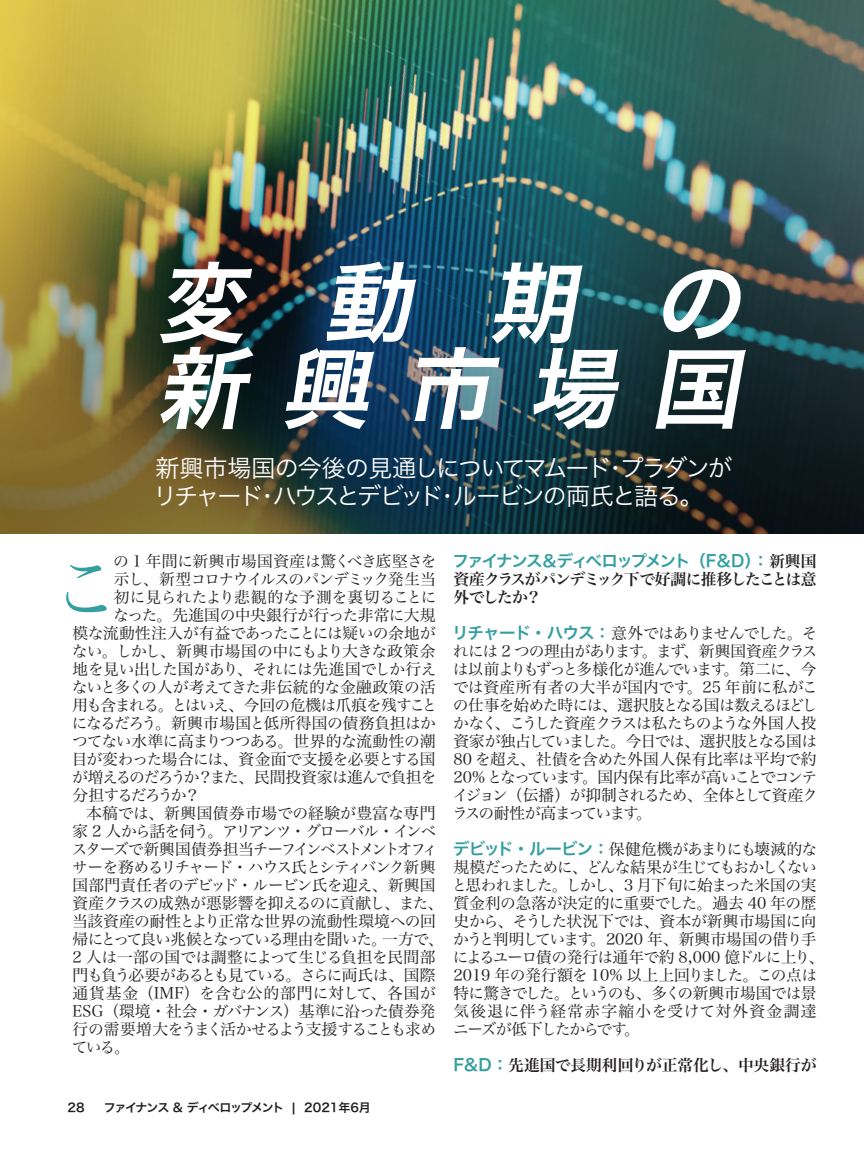
<style>
.page{position:relative;width:864px;height:1161px;background:#fff}
.page>*{position:absolute;margin:0;border:0;box-sizing:border-box;transform-origin:0 0}
.t1{font:italic 88.5px/85.5px "Hira Kaku Pro N W6";color:#fff}
.t2{font:69.75px "Hira Min Pro N W3";color:#349ea1}
.t3{font:24px/27.5px "Hira Kaku Pro N W3";letter-spacing:-.08em;color:#fff}
.t4{font:16.5px "Hira Kaku Pro W6";letter-spacing:-.115em;color:#349ea1}
.t5{font:15.75px/18px "Hira Min Pro N W3";letter-spacing:-.04em;color:#231f20;text-align:justify}
.t6{font:15.75px "Hira Min Pro N W3";letter-spacing:-.08em;color:#231f20}
.t7{font:15.75px "Hira Min Pro N W3";letter-spacing:-.015em;color:#231f20}
.t8{font:15.75px "Hira Min Pro N W3";letter-spacing:-.095em;color:#231f20}
.t9{font:15.75px "Hira Min Pro N W3";letter-spacing:-.02em;color:#231f20}
.t10{font:15.75px/18px "Hira Min Pro N W6";letter-spacing:-.08em;color:#231f20}
.t11{font:15.75px "Hira Min Pro N W3";letter-spacing:-.11em;color:#231f20}
.t12{font:15.75px "Hira Min Pro N W3";letter-spacing:-.085em;color:#231f20}
.t13{font:15.75px "Hira Min Pro N W3";letter-spacing:-.075em;color:#231f20}
.t14{font:15.75px "Hira Min Pro N W3";letter-spacing:.02em;color:#231f20}
.t15{font:15.75px "Hira Min Pro N W6";color:#231f20}
.t16{font:15.75px "Hira Min Pro N W3";letter-spacing:.03em;color:#231f20}
.t17{font:15.75px "Hira Min Pro N W3";letter-spacing:-.005em;color:#231f20}
.t18{font:15.75px "Hira Min Pro N W3";letter-spacing:-.125em;color:#231f20}
.t19{font:12px "Hira Kaku Pro N W6";letter-spacing:-.1em;color:#231f20}
.s1{font-family:"Hira Min Pro N W6";font-size:15.75px;color:#231f20}
.s2{font-family:"Hira Kaku Pro N W6";font-size:16.5px;color:#349ea1}
</style>
<div class="page">
<img style="left:0;top:0;width:864px;height:135px">
<img style="left:0;top:135px;width:864px;height:399px">
<h1 class="t1" style="left:157px;top:256px;width:612px">変動期の新興市場国</h1>
<h3 class="t3" style="left:153px;top:453px;width:580px">新興市場国の今後の見通しについてマムード・プラダンがリチャード・ハウスとデビッド・ルービンの両氏と語る。</h3>
<p class="t7" style="left:113px;top:548px;width:325px">の 1 年間に新興市場国資産は驚くべき底堅さを</p>
<p class="t6" style="left:114px;top:566px;width:324px">示し、新型コロナウイルスのパンデミック発生当</p>
<p class="t17" style="left:114px;top:584px;width:324px">初に見られたより悲観的な予測を裏切ることに</p>
<p class="t9" style="left:113px;top:602px;width:324px">なった。先進国の中央銀行が行った非常に大規</p>
<p class="t5" style="left:73px;top:623px;width:365px">模な流動性注入が有益であったことには疑いの余地が</p>
<p class="t5" style="left:72px;top:641px;width:365px">ない。しかし、新興市場国の中にもより大きな政策余</p>
<p class="t5" style="left:73px;top:659px;width:365px">地を見い出した国があり、それには先進国でしか行え</p>
<p class="t9" style="left:72px;top:674px;width:365px">ないと多くの人が考えてきた非伝統的な金融政策の活</p>
<p class="t13" style="left:72px;top:692px;width:366px">用も含まれる。とはいえ、今回の危機は爪痕を残すこと</p>
<p class="t7" style="left:72px;top:710px;width:366px">になるだろう。新興市場国と低所得国の債務負担はか</p>
<p class="t5" style="left:72px;top:731px;width:365px">つてない水準に高まりつつある。世界的な流動性の潮</p>
<p class="t5" style="left:72px;top:749px;width:365px">目が変わった場合には、資金面で支援を必要とする国</p>
<p class="t5" style="left:72px;top:767px;width:366px">が増えるのだろうか？また、民間投資家は進んで負担を</p>
<p class="t18" style="left:73px;top:782px;width:129px">分担するだろうか？</p>
<p class="t16" style="left:86px;top:800px;width:351px">本稿では、新興国債券市場での経験が豊富な専門</p>
<p class="t8" style="left:73px;top:818px;width:365px">家 2 人から話を伺う。アリアンツ・グローバル・インベ</p>
<p class="t11" style="left:72px;top:836px;width:368px">スターズで新興国債券担当チーフインベストメントオフィ</p>
<p class="t6" style="left:72px;top:854px;width:365px">サーを務めるリチャード・ハウス氏とシティバンク新興</p>
<p class="t5" style="left:73px;top:875px;width:364px">国部門責任者のデビッド・ルービン氏を迎え、新興国</p>
<p class="t5" style="left:73px;top:893px;width:372px">資産クラスの成熟が悪影響を抑えるのに貢献し、また、</p>
<p class="t5" style="left:72px;top:911px;width:365px">当該資産の耐性とより正常な世界の流動性環境への回</p>
<p class="t12" style="left:73px;top:926px;width:372px">帰にとって良い兆候となっている理由を聞いた。一方で、</p>
<p class="t7" style="left:73px;top:944px;width:364px">2 人は一部の国では調整によって生じる負担を民間部</p>
<p class="t8" style="left:73px;top:962px;width:364px">門も負う必要があるとも見ている。さらに両氏は、国際</p>
<p class="t14" style="left:73px;top:980px;width:365px">通貨基金（IMF）を含む公的部門に対して、各国が</p>
<p class="t5" style="left:73px;top:1001px;width:364px">ESG（環境・社会・ガバナンス）基準に沿った債券発</p>
<p class="t6" style="left:73px;top:1016px;width:365px">行の需要増大をうまく活かせるよう支援することも求め</p>
<p class="t5" style="left:72px;top:1037px;width:59px">ている。</p>
<h2 class="t2" style="left:51px;top:529px;width:71px">こ</h2>
<p class="t19" style="left:68px;top:1096px;width:19px">28</p>
<p class="t19" style="left:104px;top:1096px;width:268px">ファイナンス &amp; ディベロップメント | 2021年6月</p>
<p class="t4" style="left:453px;top:546px;width:365px">ファイナンス＆ディベロップメント（F&amp;D）：<span class="s1">新興国</span></p>
<p class="t10" style="left:454px;top:569px;width:364px">資産クラスがパンデミック下で好調に推移したことは意外でしたか？</p>
<p class="t5" style="left:452px;top:622px;width:367px"><span class="s2">リチャード・ハウス：</span>意外ではありませんでした。それには 2 つの理由があります。まず、新興国資産クラスは以前よりもずっと多様化が進んでいます。第二に、今では資産所有者の大半が国内です。25 年前に私がこの仕事を始めた時には、選択肢となる国は数えるほどしかなく、こうした資産クラスは私たちのような外国人投資家が独占していました。今日では、選択肢となる国は80 を超え、社債を含めた外国人保有比率は平均で約20% となっています。国内保有比率が高いことでコンテイジョン（伝播）が抑制されるため、全体として資産クラスの耐性が高まっています。</p>
<p class="t5" style="left:452px;top:838px;width:374px;text-align:left"><span class="s2">デビッド・ルービン：</span>保健危機があまりにも壊滅的な規模だったために、どんな結果が生じてもおかしくないと思われました。しかし、3 月下旬に始まった米国の実質金利の急落が決定的に重要でした。過去 40 年の歴史から、そうした状況下では、資本が新興市場国に向かうと判明しています。2020 年、新興市場国の借り手によるユーロ債の発行は通年で約 8,000 億ドルに上り、<br>2019 年の発行額を 10% 以上上回りました。この点は特に驚きでした。というのも、多くの新興市場国では景気後退に伴う経常赤字縮小を受けて対外資金調達ニーズが低下したからです。</p>
<p class="t15" style="left:454px;top:1051px;width:364px"><span class="s2">F&amp;D：</span>先進国で長期利回りが正常化し、中央銀行が</p>
</div>
